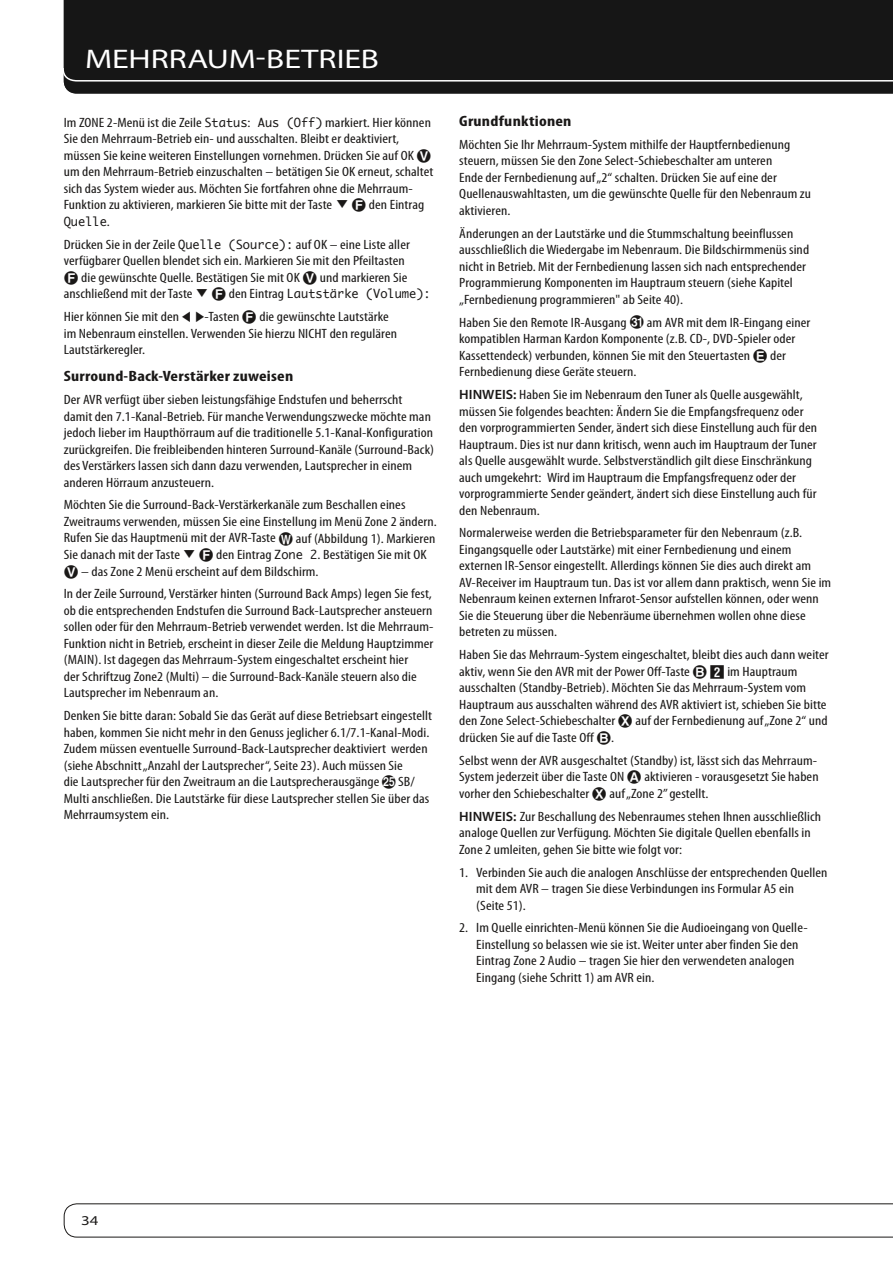
<style>
.page{position:relative;width:893px;height:1263px;background:#fff}
.page>*{position:absolute;margin:0;border:0;box-sizing:border-box;transform-origin:0 0}
.t1{font:semi-expanded 27px "Myriad Pro";color:#fff;scale:1.15 1}
.t2{font:700 condensed 15px "Myriad Pro";letter-spacing:.015em;color:#1a1817;scale:1.2 1}
.t3{font:condensed 13.5px/16.5px "Myriad Pro";letter-spacing:.005em;color:#1a1817;scale:1.15 1}
.t4{font:semi-expanded 13.5px "Myriad Pro";color:#1a1817;scale:1.15 1}
.t5{font:12px "Monaco";color:#1a1817}
.s1{font-family:"Monaco";font-stretch:normal;font-size:12px}
.s2{font-family:"Harman Single Dot Char";font-stretch:normal}
.s3{font-family:"Harman Player Controls";font-stretch:normal;font-size:10.5px}
.s4{font-family:"Myriad Pro";font-stretch:condensed;font-size:13.5px}
.s5{font-family:"Harman Dot Num";font-stretch:normal}
.s6{font-weight:600;font-stretch:normal}
.s7{font-family:"Harman Quad Num";font-stretch:normal}
</style>
<div class="page">
<div style="left:63px;top:0;width:830px;height:94px;background:#161616"></div>
<svg style="left:63px;top:1203px;width:830px;height:35px"></svg>
<h1 class="t1" style="left:85px;top:44px;width:254px">MEHRRAUM-BETRI EB</h1>
<p class="t3" style="left:64px;top:114px;width:323px">Im ZONE 2-Menü ist die Zeile <span class="s1">Status</span>: <span class="s1">Aus (Off)</span> markiert. Hier können Sie den Mehrraum-Betrieb ein- und ausschalten. Bleibt er deaktiviert, müssen Sie keine weiteren Einstellungen vornehmen. Drücken Sie auf OK <span class="s2">V </span>um den Mehrraum-Betrieb einzuschalten – betätigen Sie OK erneut, schaltet sich das System wieder aus. Möchten Sie fortfahren ohne die Mehrraum-Funktion zu aktivieren, markieren Sie bitte mit der Taste <span class="s3">L</span> <span class="s2">F</span> den Eintrag</p>
<p class="t5" style="left:64px;top:211px;width:48px">Quelle<span class="s4">.</span></p>
<p class="t3" style="left:64px;top:236px;width:321px">Drücken Sie in der Zeile <span class="s1">Quelle (Source):</span> auf OK – eine Liste aller verfügbarer Quellen blendet sich ein. Markieren Sie mit den Pfeiltasten<br><span class="s2">F</span> die gewünschte Quelle. Bestätigen Sie mit OK <span class="s2">V</span> und markieren Sie anschließend mit der Taste <span class="s3">L</span> <span class="s2">F</span> den Eintrag <span class="s1">Lautstärke (Volume):</span></p>
<p class="t3" style="left:64px;top:309px;width:291px">Hier können Sie mit den <span class="s3">M N</span>-Tasten <span class="s2">F</span> die gewünschte Lautstärke im Nebenraum einstellen. Verwenden Sie hierzu NICHT den regulären<br>Lautstärkeregler.</p>
<p class="t2" style="left:64px;top:367px;width:193px">Surround-Back-Verstärker zuweisen</p>
<p class="t3" style="left:64px;top:392px;width:324px">Der AVR verfügt über sieben leistungsfähige Endstufen und beherrscht damit den 7.1-Kanal-Betrieb. Für manche Verwendungszwecke möchte man jedoch lieber im Haupthörraum auf die traditionelle 5.1-Kanal-Konfiguration zurückgreifen. Die freibleibenden hinteren Surround-Kanäle (Surround-Back) des Verstärkers lassen sich dann dazu verwenden, Lautsprecher in einem anderen Hörraum anzusteuern.</p>
<p class="t3" style="left:64px;top:497px;width:326px">Möchten Sie die Surround-Back-Verstärkerkanäle zum Beschallen eines Zweitraums verwenden, müssen Sie eine Einstellung im Menü Zone 2 ändern.<br>Rufen Sie das Hauptmenü mit der AVR-Taste <span class="s2">W</span> auf (Abbildung 1). Markieren Sie danach mit der Taste <span class="s3">L</span> <span class="s2">F</span> den Eintrag <span class="s1">Zone 2</span>. Bestätigen Sie mit OK <span class="s2">V</span> – das Zone 2 Menü erscheint auf dem Bildschirm.</p>
<p class="t3" style="left:64px;top:586px;width:323px">In der Zeile Surround, Verstärker hinten (Surround Back Amps) legen Sie fest, ob die entsprechenden Endstufen die Surround Back-Lautsprecher ansteuern sollen oder für den Mehrraum-Betrieb verwendet werden. Ist die Mehrraum-Funktion nicht in Betrieb, erscheint in dieser Zeile die Meldung Hauptzimmer (MAIN). Ist dagegen das Mehrraum-System eingeschaltet erscheint hier<br>der Schriftzug Zone2 (Multi) – die Surround-Back-Kanäle steuern also die Lautsprecher im Nebenraum an.</p>
<p class="t3" style="left:64px;top:708px;width:322px">Denken Sie bitte daran: Sobald Sie das Gerät auf diese Betriebsart eingestellt haben, kommen Sie nicht mehr in den Genuss jeglicher 6.1/7.1-Kanal-Modi.<br>Zudem müssen eventuelle Surround-Back-Lautsprecher deaktiviert werden (siehe Abschnitt „Anzahl der Lautsprecher“, Seite 23). Auch müssen Sie<br>die Lautsprecher für den Zweitraum an die Lautsprecherausgänge <span class="s5">O</span> SB/ Multi anschließen. Die Lautstärke für diese Lautsprecher stellen Sie über das Mehrraumsystem ein.</p>
<p class="t2" style="left:459px;top:112px;width:95px">Grundfunktionen</p>
<p class="t3" style="left:459px;top:136px;width:307px">Möchten Sie Ihr Mehrraum-System mithilfe der Hauptfernbedienung steuern, müssen Sie den Zone Select-Schiebeschalter am unteren<br>Ende der Fernbedienung auf „2“ schalten. Drücken Sie auf eine der Quellenauswahltasten, um die gewünschte Quelle für den Nebenraum zu aktivieren.</p>
<p class="t3" style="left:459px;top:225px;width:306px">Änderungen an der Lautstärke und die Stummschaltung beeinflussen ausschließlich die Wiedergabe im Nebenraum. Die Bildschirmmenüs sind nicht in Betrieb. Mit der Fernbedienung lassen sich nach entsprechender Programmierung Komponenten im Hauptraum steuern (siehe Kapitel „Fernbedienung programmieren" ab Seite 40).</p>
<p class="t3" style="left:459px;top:314px;width:307px">Haben Sie den Remote IR-Ausgang <span class="s5">U</span> am AVR mit dem IR-Eingang einer kompatiblen Harman Kardon Komponente (z.B. CD-, DVD-Spieler oder Kassettendeck) verbunden, können Sie mit den Steuertasten <span class="s2">E</span> der Fernbedienung diese Geräte steuern.</p>
<p class="t3" style="left:459px;top:387px;width:313px"><span class="s6">HINWEIS:</span> Haben Sie im Nebenraum den Tuner als Quelle ausgewählt, müssen Sie folgendes beachten: Ändern Sie die Empfangsfrequenz oder den vorprogrammierten Sender, ändert sich diese Einstellung auch für den Hauptraum. Dies ist nur dann kritisch, wenn auch im Hauptraum der Tuner als Quelle ausgewählt wurde. Selbstverständlich gilt diese Einschränkung auch umgekehrt: Wird im Hauptraum die Empfangsfrequenz oder der vorprogrammierte Sender geändert, ändert sich diese Einstellung auch für den Nebenraum.</p>
<p class="t3" style="left:459px;top:525px;width:325px">Normalerweise werden die Betriebsparameter für den Nebenraum (z.B.<br>Eingangsquelle oder Lautstärke) mit einer Fernbedienung und einem externen IR-Sensor eingestellt. Allerdings können Sie dies auch direkt am AV-Receiver im Hauptraum tun. Das ist vor allem dann praktisch, wenn Sie im Nebenraum keinen externen Infrarot-Sensor aufstellen können, oder wenn Sie die Steuerung über die Nebenräume übernehmen wollen ohne diese betreten zu müssen.</p>
<p class="t3" style="left:459px;top:647px;width:323px">Haben Sie das Mehrraum-System eingeschaltet, bleibt dies auch dann weiter aktiv, wenn Sie den AVR mit der Power Off-Taste <span class="s2">B</span> <span class="s7">1</span> im Hauptraum ausschalten (Standby-Betrieb). Möchten Sie das Mehrraum-System vom Hauptraum aus ausschalten während des AVR aktiviert ist, schieben Sie bitte den Zone Select-Schiebeschalter <span class="s2">X</span> auf der Fernbedienung auf „Zone 2“ und drücken Sie auf die Taste Off <span class="s2">B</span>.</p>
<p class="t3" style="left:459px;top:752px;width:314px;text-align:justify">Selbst wenn der AVR ausgeschaltet (Standby) ist, lässt sich das Mehrraum-System jederzeit über die Taste ON <span class="s2">A</span> aktivieren - vorausgesetzt Sie haben vorher den Schiebeschalter <span class="s2">X</span> auf „Zone 2” gestellt.</p>
<p class="t3" style="left:459px;top:808px;width:316px"><span class="s6">HINWEIS:</span> Zur Beschallung des Nebenraumes stehen Ihnen ausschließlich analoge Quellen zur Verfügung. Möchten Sie digitale Quellen ebenfalls in<br>Zone 2 umleiten, gehen Sie bitte wie folgt vor:</p>
<p class="t3" style="left:476px;top:864px;width:307px;text-indent:-17px">1. Verbinden Sie auch die analogen Anschlüsse der entsprechenden Quellen mit dem AVR – tragen Sie diese Verbindungen ins Formular A5 ein<br>(Seite 51).</p>
<p class="t3" style="left:476px;top:920px;width:290px;text-indent:-17px">2. Im Quelle einrichten-Menü können Sie die Audioeingang von Quelle-Einstellung so belassen wie sie ist. Weiter unter aber finden Sie den Eintrag Zone 2 Audio – tragen Sie hier den verwendeten analogen Eingang (siehe Schritt 1) am AVR ein.</p>
<p class="t4" style="left:81px;top:1213px;width:17px">34</p>
</div>
